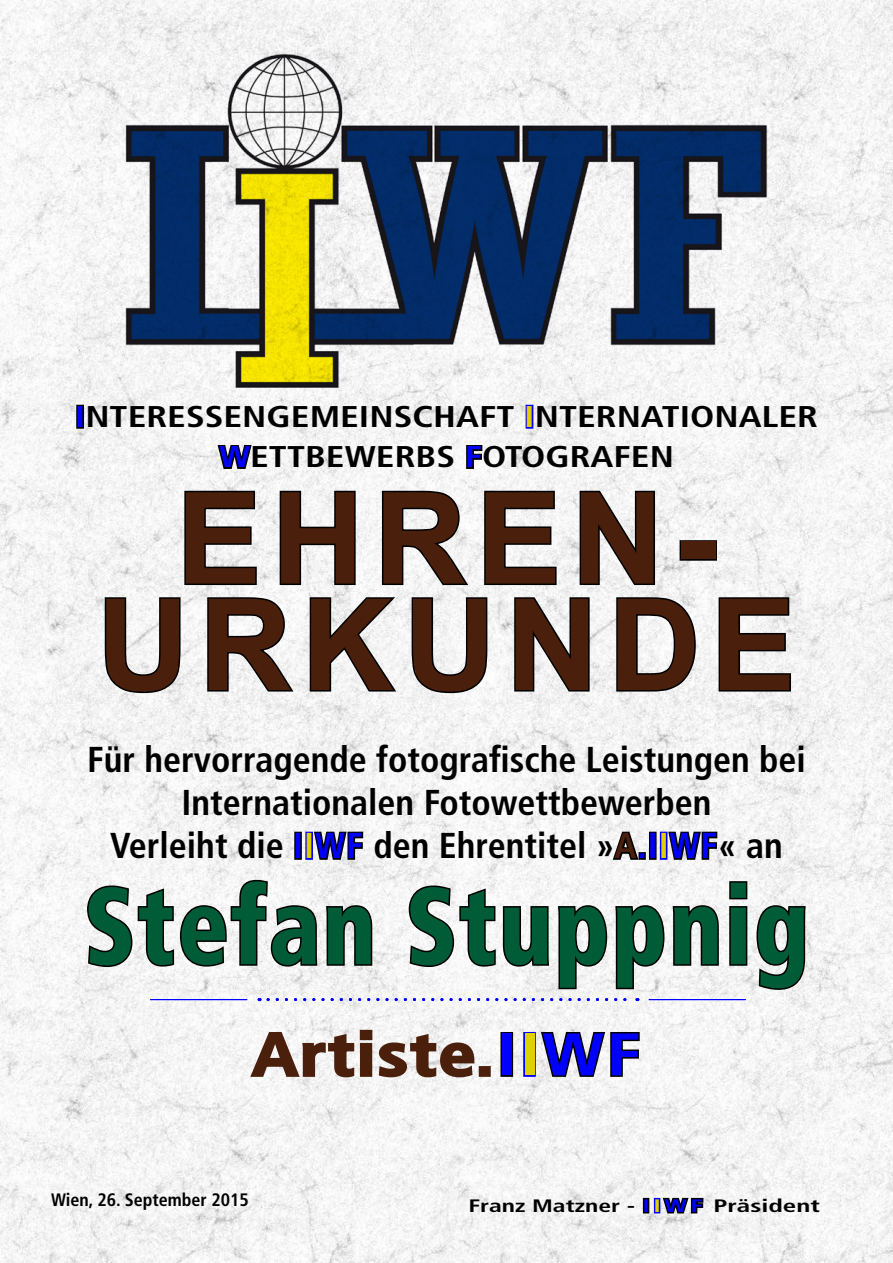
<style>
.page{position:relative;width:893px;height:1263px;background:#fff}
.page>*{position:absolute;margin:0;border:0;box-sizing:border-box;transform-origin:0 0}
.t1{font:700 127.5px/106.5px "Arial";letter-spacing:.08em;color:#4a200d;text-align:center}
.t2{font:900 condensed 108.75px "Frutiger";letter-spacing:.025em;color:#005b37;scale:.88 1}
.t3{font:700 condensed 60px "Frutiger";letter-spacing:.025em;color:#4a200d;scale:1.25 1}
.t4{font:700 condensed 36px/43.2px "Frutiger";color:#000;text-align:center}
.t5{font:700 condensed 30px/40.2px "Frutiger";color:#000;text-align:center;scale:1.25 1}
.t6{font:700 condensed 18px "Frutiger";color:#000;scale:1.42 1}
.t7{font:700 condensed 18px "Frutiger";color:#000}
.s1{color:#00f}
.s2{color:#e0d000}
.s3{color:#4a200d}
</style>
<div class="page">
<img style="left:0;top:0;width:893px;height:1263px">
<div style="left:643px;top:1198px;width:6px;height:15px;border:3px solid #000"></div>
<div style="left:654px;top:1198px;width:6px;height:15px;border:3px solid #00f"></div>
<svg style="left:661px;top:1179px;width:44px;height:52px"></svg>
<div style="left:76px;top:405px;width:8px;height:24px;border:3px solid #000"></div>
<div style="left:526px;top:405px;width:7px;height:24px;border:3px solid #00f"></div>
<svg style="left:216px;top:443px;width:38px;height:28px"></svg>
<svg style="left:465px;top:443px;width:19px;height:27px"></svg>
<img style="left:123px;top:51px;width:647px;height:338px">
<svg style="left:183px;top:489px;width:75px;height:97px"></svg>
<svg style="left:278px;top:489px;width:79px;height:97px"></svg>
<svg style="left:380px;top:489px;width:91px;height:99px"></svg>
<svg style="left:483px;top:489px;width:75px;height:97px"></svg>
<svg style="left:578px;top:489px;width:78px;height:97px"></svg>
<div style="left:680px;top:540px;width:37px;height:21px;border:3px solid #000"></div>
<svg style="left:103px;top:596px;width:79px;height:99px"></svg>
<svg style="left:206px;top:596px;width:90px;height:98px"></svg>
<svg style="left:308px;top:596px;width:91px;height:97px"></svg>
<svg style="left:410px;top:596px;width:79px;height:99px"></svg>
<svg style="left:513px;top:596px;width:78px;height:97px"></svg>
<svg style="left:615px;top:596px;width:82px;height:97px"></svg>
<svg style="left:717px;top:596px;width:75px;height:97px"></svg>
<svg style="left:268px;top:998px;width:370px;height:3px"></svg>
<hr style="left:150px;top:999px;width:97px;height:1px;background:#00f">
<hr style="left:649px;top:999px;width:97px;height:1px;background:#00f">
<svg style="left:248px;top:1028px;width:228px;height:51px"></svg>
<div style="left:479px;top:1066px;width:12px;height:11px;border:3px solid #4a200d"></div>
<div style="left:500px;top:1032px;width:13px;height:45px;border:3px solid #000"></div>
<div style="left:523px;top:1032px;width:13px;height:45px;border:3px solid #00f"></div>
<svg style="left:539px;top:1030px;width:102px;height:49px"></svg>
<svg style="left:86px;top:804px;width:288px;height:164px"></svg>
<svg style="left:407px;top:804px;width:313px;height:187px"></svg>
<svg style="left:728px;top:880px;width:21px;height:87px"></svg>
<svg style="left:755px;top:904px;width:52px;height:87px"></svg>
<p class="t5" style="left:75px;top:397px;width:596px"><span class="s1">I</span>NTERESSENGEMEINSCHAFT <span class="s2">I</span>NTERNATIONALER<br><span class="s1">W</span>ETTBEWERBS <span class="s1">F</span>OTOGRAFEN</p>
<h1 class="t1" style="left:97px;top:489px;width:700px">EHREN-<br>URKUNDE</h1>
<p class="t4" style="left:87px;top:738px;width:720px">Für hervorragende fotografische Leistungen bei<br>Internationalen Fotowettbewerben<br>Verleiht die <span class="s1">I</span><span class="s2">I</span><span class="s1">WF</span> den Ehrentitel »<span class="s3">A</span><span class="s1">.I</span><span class="s2">I</span><span class="s1">WF</span>« an</p>
<h2 class="t2" style="left:84px;top:861px;width:825px">Stefan Stuppnig</h2>
<h3 class="t3" style="left:252px;top:1019px;width:313px">Artiste.<span class="s1">I</span><span class="s2">I</span><span class="s1">WF</span></h3>
<p class="t7" style="left:51px;top:1189px;width:199px">Wien, 26. September 2015</p>
<p class="t6" style="left:468px;top:1195px;width:249px">Franz Matzner - <span class="s1">I</span><span class="s2">I</span><span class="s1">WF</span> Präsident</p>
</div>
